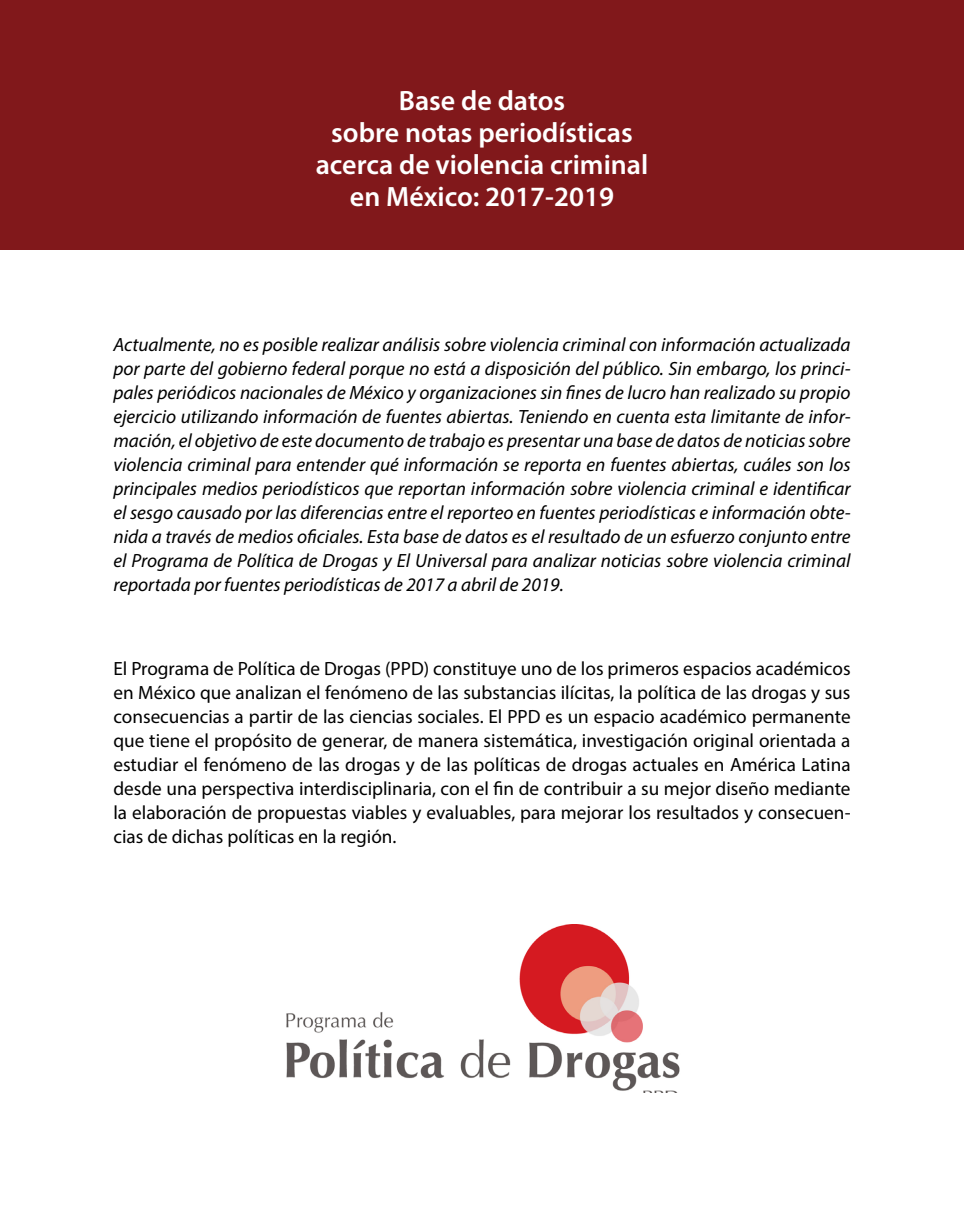
<style>
.page{position:relative;width:964px;height:1225px;background:#fff}
.page>*{position:absolute;margin:0;border:0;box-sizing:border-box;transform-origin:0 0}
.t1{font:600 28px/32px "Myriad Pro";color:#fff;text-align:center}
.t2{font:italic 19.2px/24px "Myriad Pro";color:#000;text-align:justify}
.t3{font:19.2px/24px "Myriad Pro";color:#000;text-align:justify}
</style>
<div class="page">
<div style="left:0;top:0;width:964px;height:249px;background:#81181b"></div>
<img style="left:286px;top:924px;width:394px;height:168px">
<h1 class="t1" style="left:316px;top:84px;width:334px">Base de datos<br>sobre notas periodísticas acerca de violencia criminal en México: 2017-2019</h1>
<p class="t2" style="left:113px;top:332px;width:739px">Actualmente, no es posible realizar análisis sobre violencia criminal con información actualizada por parte del gobierno federal porque no está a disposición del público. Sin embargo, los princi&shy;pales periódicos nacionales de México y organizaciones sin fines de lucro han realizado su propio ejercicio utilizando información de fuentes abiertas. Teniendo en cuenta esta limitante de infor&shy;mación, el objetivo de este documento de trabajo es presentar una base de datos de noticias sobre violencia criminal para entender qué información se reporta en fuentes abiertas, cuáles son los principales medios periodísticos que reportan información sobre violencia criminal e identificar el sesgo causado por las diferencias entre el reporteo en fuentes periodísticas e información obte&shy;nida a través de medios oficiales. Esta base de datos es el resultado de un esfuerzo conjunto entre el Programa de Política de Drogas y El Universal para analizar noticias sobre violencia criminal reportada por fuentes periodísticas de 2017 a abril de 2019.</p>
<p class="t3" style="left:113px;top:656px;width:739px">El Programa de Política de Drogas (PPD) constituye uno de los primeros espacios académicos en México que analizan el fenómeno de las substancias ilícitas, la política de las drogas y sus consecuencias a partir de las ciencias sociales. El PPD es un espacio académico permanente que tiene el propósito de generar, de manera sistemática, investigación original orientada a estudiar el fenómeno de las drogas y de las políticas de drogas actuales en América Latina desde una perspectiva interdisciplinaria, con el fin de contribuir a su mejor diseño mediante la elaboración de propuestas viables y evaluables, para mejorar los resultados y consecuen&shy;cias de dichas políticas en la región.</p>
</div>
